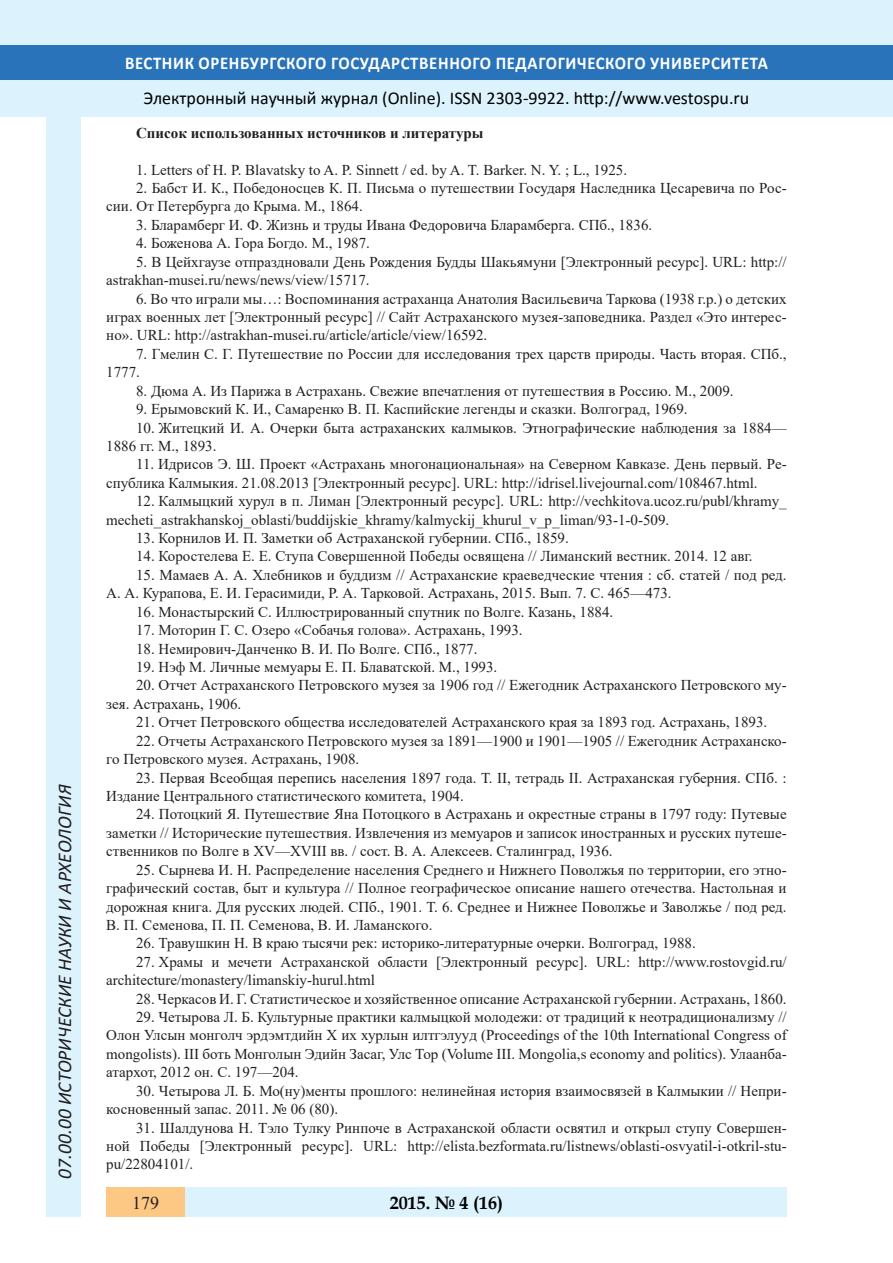
<style>
.page{position:relative;width:893px;height:1263px;background:#fff}
.page>*{position:absolute;margin:0;border:0;box-sizing:border-box;transform-origin:0 0}
.t1{font:italic 19.5px "Calibri";color:#231f20}
.t2{font:18px "Calibri";color:#000}
.t3{font:700 18px "Calibri";letter-spacing:.04em;color:#fff;scale:.93 1}
.t4{font:700 18px "Book Antiqua";color:#000}
.t5{font:18px "Times New Roman";color:#231f20}
.литература{font:15px/18.5px "Times New Roman";color:#231f20}
.литература-2{font:700 15px "Times New Roman";color:#231f20}
</style>
<div class="page">
<div style="left:0;top:0;width:893px;height:116px;background:#dcf2fc"></div>
<div style="left:0;top:45px;width:893px;height:34px;background:#2873ba"></div>
<div style="left:47px;top:116px;width:34px;height:1101px;background:#dcf2fc"></div>
<div style="left:106px;top:1188px;width:681px;height:29px;background:#dcf2fc"></div>
<div style="left:106px;top:1188px;width:79px;height:29px;background:#fdc784"></div>
<h1 class="t1" style="left:51px;top:1179px;width:395px;rotate:-90deg">07.00.00 ИСТОРИЧЕСКИЕ НАУКИ И АРХЕОЛОГИЯ</h1>
<h1 class="t1" style="left:51px;top:1105px;width:206px;rotate:-90deg">БИОЛОГИЧЕСКИЕ НАУКИ</h1>
<h1 class="t1" style="left:51px;top:1169px;width:11px;rotate:-90deg">3</h1>
<p class="t3" style="left:125px;top:50px;width:693px">ВЕСТНИК ОРЕНБУРГСКОГО ГОСУДАРСТВЕННОГО ПЕДАГОГИЧЕСКОГО УНИВЕРСИТЕТА</p>
<p class="t2" style="left:144px;top:85px;width:607px">Электронный научный журнал (Online). ISSN 2303-9922. http://www.vestospu.ru</p>
<p class="t2" style="left:583px;top:85px;width:13px">t</p>
<p class="литература-2" style="left:136px;top:122px;width:349px">Список использованных источников и литературы</p>
<p class="литература" style="left:136px;top:160px;width:493px">1. Letters of H. P. Blavatsky to A. P. Sinnett / ed. by A. T. Barker. N. Y. ; L., 1925.</p>
<p class="литература" style="left:106px;top:178px;width:682px;text-indent:30px">2. Бабст И. К., Победоносцев К. П. Письма о путешествии Государя Наследника Цесаревича по Рос&shy;сии. От Петербурга до Крыма. М., 1864.</p>
<p class="литература" style="left:136px;top:215px;width:518px">3. Бларамберг И. Ф. Жизнь и труды Ивана Федоровича Бларамберга. СПб., 1836.</p>
<p class="литература" style="left:136px;top:234px;width:235px">4. Боженова А. Гора Богдо. М., 1987.</p>
<p class="литература" style="left:106px;top:252px;width:682px;text-indent:30px">5. В Цейхгаузе отпраздновали День Рождения Будды Шакьямуни [Электронный ресурс]. URL: http:// astrakhan-musei.ru/news/news/view/15717.</p>
<p class="литература" style="left:106px;top:289px;width:682px;text-align:justify;text-indent:30px">6. Во что играли мы…: Воспоминания астраханца Анатолия Васильевича Таркова (1938 г.р.) о детских играх военных лет [Электронный ресурс] // Сайт Астраханского музея-заповедника. Раздел «Это интерес&shy;но». URL: http://astrakhan-musei.ru/article/article/view/16592.</p>
<p class="литература" style="left:106px;top:344px;width:682px;text-indent:30px">7. Гмелин С. Г. Путешествие по России для исследования трех царств природы. Часть вторая. СПб.,<br>1777.</p>
<p class="литература" style="left:136px;top:381px;width:599px">8. Дюма А. Из Парижа в Астрахань. Свежие впечатления от путешествия в Россию. М., 2009.</p>
<p class="литература" style="left:136px;top:399px;width:553px">9. Ерымовский К. И., Самаренко В. П. Каспийские легенды и сказки. Волгоград, 1969.</p>
<p class="литература" style="left:106px;top:418px;width:682px;text-indent:30px">10. Житецкий И. А. Очерки быта астраханских калмыков. Этнографические наблюдения за 1884—<br>1886 гг. М., 1893.</p>
<p class="литература" style="left:106px;top:455px;width:682px;text-indent:30px">11. Идрисов Э. Ш. Проект «Астрахань многонациональная» на Северном Кавказе. День первый. Ре&shy;спублика Калмыкия. 21.08.2013 [Электронный ресурс]. URL: http://idrisel.livejournal.com/108467.html.</p>
<p class="литература" style="left:106px;top:491px;width:682px;text-indent:30px">12. Калмыцкий хурул в п. Лиман [Электронный ресурс]. URL: http://vechkitova.ucoz.ru/publ/khramy_ mecheti_astrakhanskoj_oblasti/buddijskie_khramy/kalmyckij_khurul_v_p_liman/93-1-0-509.</p>
<p class="литература" style="left:136px;top:528px;width:434px">13. Корнилов И. П. Заметки об Астраханской губернии. СПб., 1859.</p>
<p class="литература" style="left:136px;top:547px;width:618px">14. Коростелева Е. Е. Ступа Совершенной Победы освящена // Лиманский вестник. 2014. 12 авг.</p>
<p class="литература" style="left:106px;top:565px;width:682px;text-indent:30px">15. Мамаев А. А. Хлебников и буддизм // Астраханские краеведческие чтения : сб. статей / под ред.<br>А. А. Курапова, Е. И. Герасимиди, Р. А. Тарковой. Астрахань, 2015. Вып. 7. С. 465—473.</p>
<p class="литература" style="left:136px;top:602px;width:479px">16. Монастырский С. Иллюстрированный спутник по Волге. Казань, 1884.</p>
<p class="литература" style="left:136px;top:620px;width:388px">17. Моторин Г. С. Озеро «Собачья голова». Астрахань, 1993.</p>
<p class="литература" style="left:136px;top:639px;width:343px">18. Немирович-Данченко В. И. По Волге. СПб., 1877.</p>
<p class="литература" style="left:136px;top:657px;width:363px">19. Нэф М. Личные мемуары Е. П. Блаватской. М., 1993.</p>
<p class="литература" style="left:106px;top:676px;width:682px;text-indent:30px">20. Отчет Астраханского Петровского музея за 1906 год // Ежегодник Астраханского Петровского му&shy;зея. Астрахань, 1906.</p>
<p class="литература" style="left:136px;top:712px;width:633px">21. Отчет Петровского общества исследователей Астраханского края за 1893 год. Астрахань, 1893.</p>
<p class="литература" style="left:106px;top:731px;width:682px;text-indent:30px">22. Отчеты Астраханского Петровского музея за 1891—1900 и 1901—1905 // Ежегодник Астраханско&shy;го Петровского музея. Астрахань, 1908.</p>
<p class="литература" style="left:106px;top:768px;width:682px;text-indent:30px">23. Первая Всеобщая перепись населения 1897 года. Т. II, тетрадь II. Астраханская губерния. СПб. :<br>Издание Центрального статистического комитета, 1904.</p>
<p class="литература" style="left:106px;top:805px;width:682px;text-align:justify;text-indent:30px">24. Потоцкий Я. Путешествие Яна Потоцкого в Астрахань и окрестные страны в 1797 году: Путевые заметки // Исторические путешествия. Извлечения из мемуаров и записок иностранных и русских путеше&shy;ственников по Волге в XV—XVIII вв. / сост. В. А. Алексеев. Сталинград, 1936.</p>
<p class="литература" style="left:106px;top:860px;width:682px;text-align:justify;text-indent:30px">25. Сырнева И. Н. Распределение населения Среднего и Нижнего Поволжья по территории, его этно&shy;графический состав, быт и культура // Полное географическое описание нашего отечества. Настольная и дорожная книга. Для русских людей. СПб., 1901. Т. 6. Среднее и Нижнее Поволжье и Заволжье / под ред.<br>В. П. Семенова, П. П. Семенова, В. И. Ламанского.</p>
<p class="литература" style="left:136px;top:934px;width:561px">26. Травушкин Н. В краю тысячи рек: историко-литературные очерки. Волгоград, 1988.</p>
<p class="литература" style="left:106px;top:952px;width:682px;text-indent:30px">27. Храмы и мечети Астраханской области [Электронный ресурс]. URL: http://www.rostovgid.ru/ architecture/monastery/limanskiy-hurul.html</p>
<p class="литература" style="left:136px;top:989px;width:652px">28. Черкасов И. Г. Статистическое и хозяйственное описание Астраханской губернии. Астрахань, 1860.</p>
<p class="литература" style="left:106px;top:1007px;width:682px;text-align:justify;text-indent:30px">29. Четырова Л. Б. Культурные практики калмыцкой молодежи: от традиций к неотрадиционализму // Олон Улсын монголч эрдэмтдийн X их хурлын илтгэлyyд (Proceedings of the 10th International Congress of mongolists). III боть Монголын Эдийн Засаг, Улс Тор (Volume III. Mongolia,s economy and politics). Улаанба&shy;атархот, 2012 он. С. 197—204.</p>
<p class="литература" style="left:106px;top:1081px;width:682px;text-indent:30px">30. Четырова Л. Б. Мо(ну)менты прошлого: нелинейная история взаимосвязей в Калмыкии // Непри&shy;косновенный запас. 2011. № 06 (80).</p>
<p class="литература" style="left:106px;top:1118px;width:682px;text-align:justify;text-indent:30px">31. Шалдунова Н. Тэло Тулку Ринпоче в Астраханской области освятил и открыл ступу Совершен&shy;ной Победы [Электронный ресурс]. URL: http://elista.bezformata.ru/listnews/oblasti-osvyatil-i-otkril-stu&shy;pu/22804101/.</p>
<p class="t5" style="left:132px;top:1190px;width:28px">179</p>
<p class="t4" style="left:390px;top:1190px;width:115px">2015. № 4 (16)</p>
</div>
